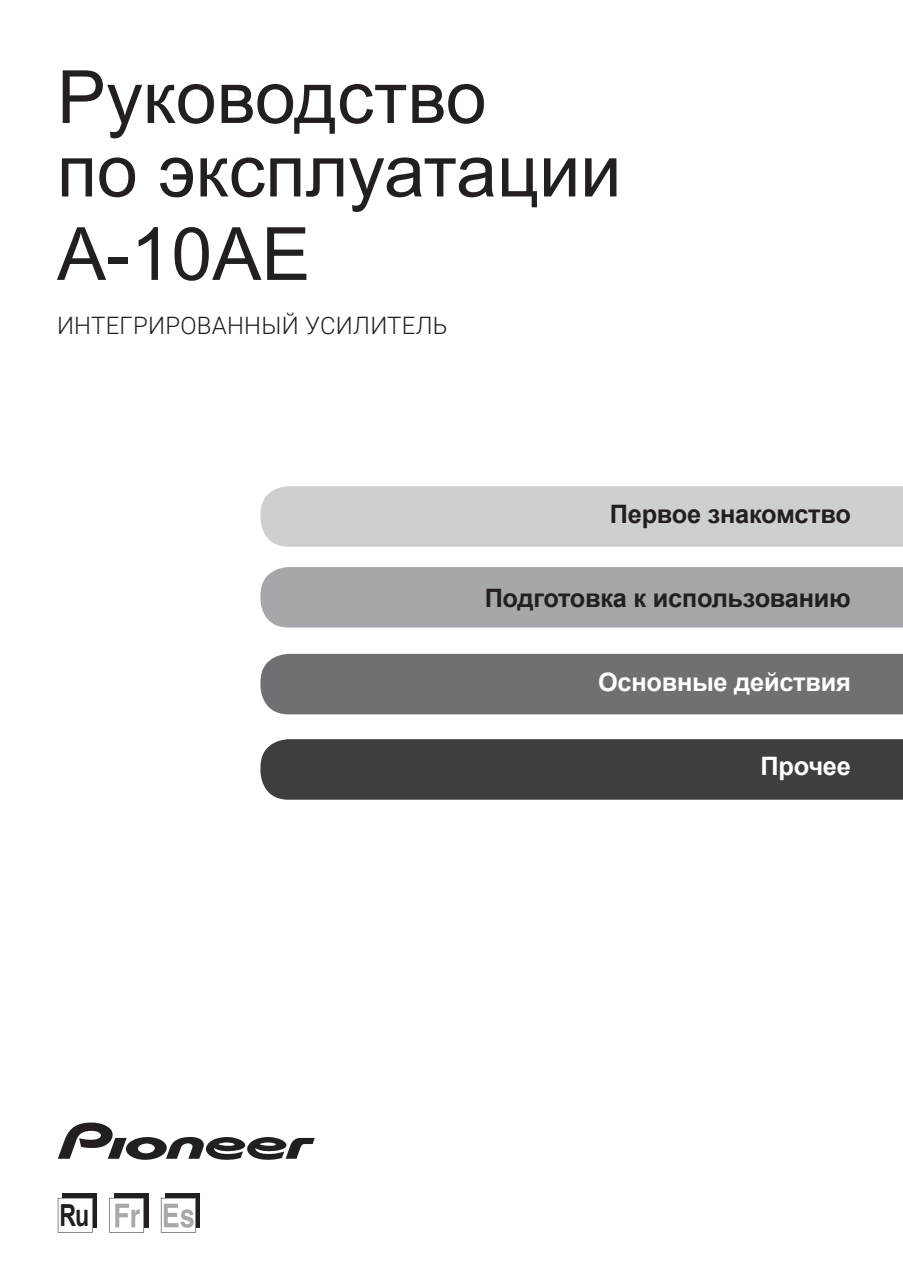
<style>
.page{position:relative;width:903px;height:1275px;background:#fff}
.page>*{position:absolute;margin:0;border:0;box-sizing:border-box;transform-origin:0 0}
.t1{font:73.5px/73.5px "Arial";color:#231f20}
.t2{font:700 30.45px "Arial";color:#231f20;scale:.76 1}
.t3{font:700 25.38px "Arial";letter-spacing:-.01em;color:#231f20}
.t4{font:700 25.38px "Arial";letter-spacing:-.01em;color:#fff}
.t5{font:300 23.97px "Roboto";letter-spacing:.01em;color:#231f20}
</style>
<div class="page">
<div style="left:260px;top:486px;width:643px;height:61px;background:#cecfd1"></div>
<div style="left:260px;top:567px;width:643px;height:61px;background:#a6a7ab"></div>
<div style="left:260px;top:654px;width:643px;height:60px;background:#6f7073"></div>
<div style="left:260px;top:739px;width:643px;height:61px;background:#3e3e3f"></div>
<svg style="left:58px;top:1122px;width:257px;height:38px"></svg>
<div style="left:62px;top:1194px;width:35px;height:34px;background:#231f20"></div>
<svg style="left:58px;top:1198px;width:35px;height:34px"></svg>
<div style="left:114px;top:1194px;width:34px;height:34px;background:#231f20"></div>
<svg style="left:109px;top:1198px;width:35px;height:34px"></svg>
<div style="left:166px;top:1194px;width:34px;height:34px;background:#231f20"></div>
<svg style="left:161px;top:1198px;width:35px;height:34px"></svg>
<h1 class="t1" style="left:57px;top:61px;width:566px">Руководство<br>по эксплуатации</h1>
<h1 class="t1" style="left:57px;top:218px;width:255px">A-10AE</h1>
<p class="t5" style="left:57px;top:309px;width:392px">ИНТЕГРИРОВАННЫЙ УСИЛИТЕЛЬ</p>
<p class="t3" style="left:610px;top:497px;width:243px">Первое знакомство</p>
<p class="t3" style="left:485px;top:581px;width:368px">Подготовка к использованию</p>
<p class="t4" style="left:598px;top:665px;width:254px">Основные действия</p>
<p class="t2" style="left:60px;top:1198px;width:41px">Ru</p>
<p class="t4" style="left:760px;top:749px;width:92px">Прочее</p>
</div>
